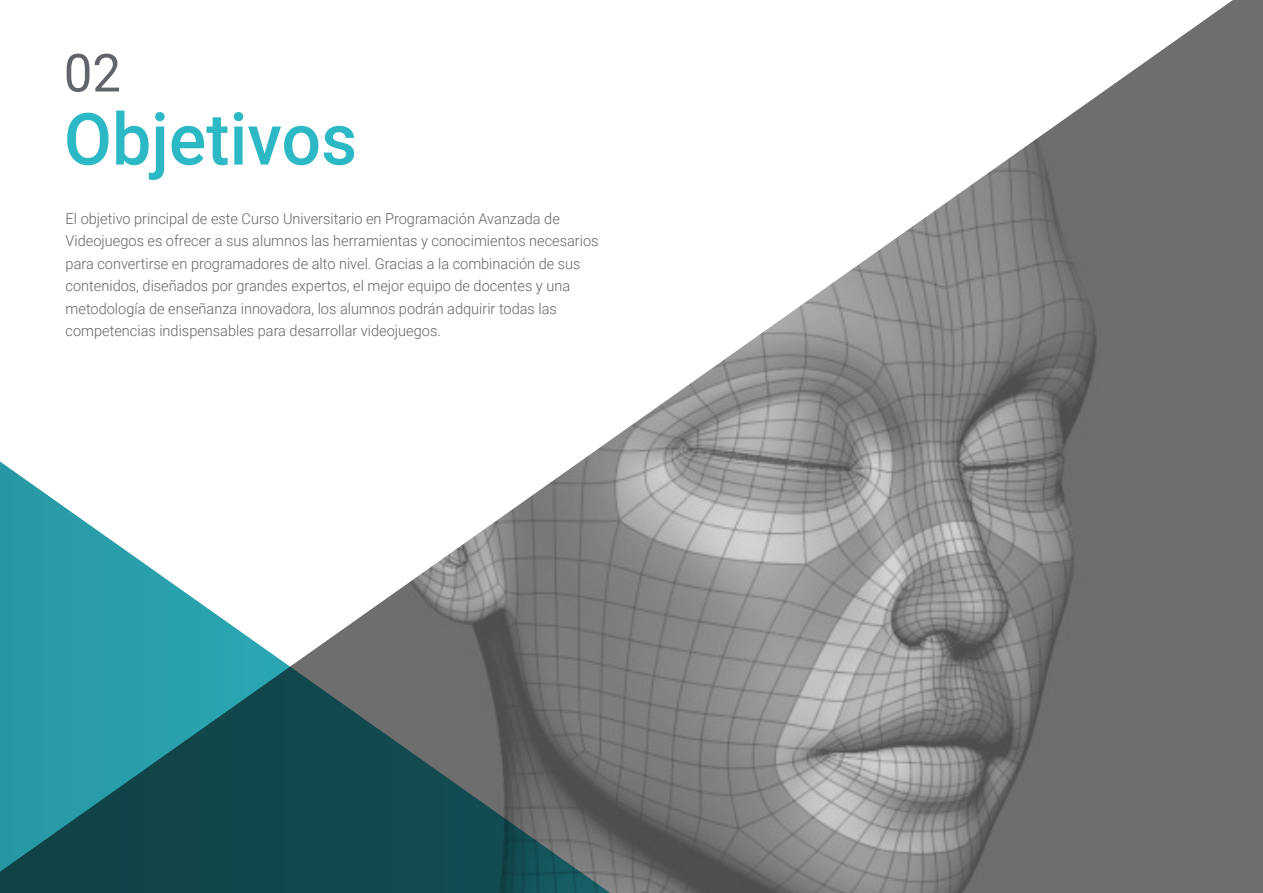
<style>
.page{position:relative;width:1263px;height:893px;background:#fff}
.page>*{position:absolute;margin:0;border:0;box-sizing:border-box;transform-origin:0 0}
.t1{font:500 72px "Roboto";color:#2db8c5}
.t2{font:52.5px "Roboto";color:#61646a}
.t3{font:300 15px/22.5px "Roboto";color:#61646a}
</style>
<div class="page">
<img style="left:602px;top:0;width:661px;height:893px">
<svg style="left:0;top:446px;width:640px;height:447px"></svg>
<h2 class="t2" style="left:64px;top:36px;width:59px">02</h2>
<h1 class="t1" style="left:64px;top:89px;width:295px">Objetivos</h1>
<p class="t3" style="left:66px;top:207px;width:534px">El objetivo principal de este Curso Universitario en Programación Avanzada de Videojuegos es ofrecer a sus alumnos las herramientas y conocimientos necesarios para convertirse en programadores de alto nivel. Gracias a la combinación de sus contenidos, diseñados por grandes expertos, el mejor equipo de docentes y una metodología de enseñanza innovadora, los alumnos podrán adquirir todas las competencias indispensables para desarrollar videojuegos.</p>
</div>
